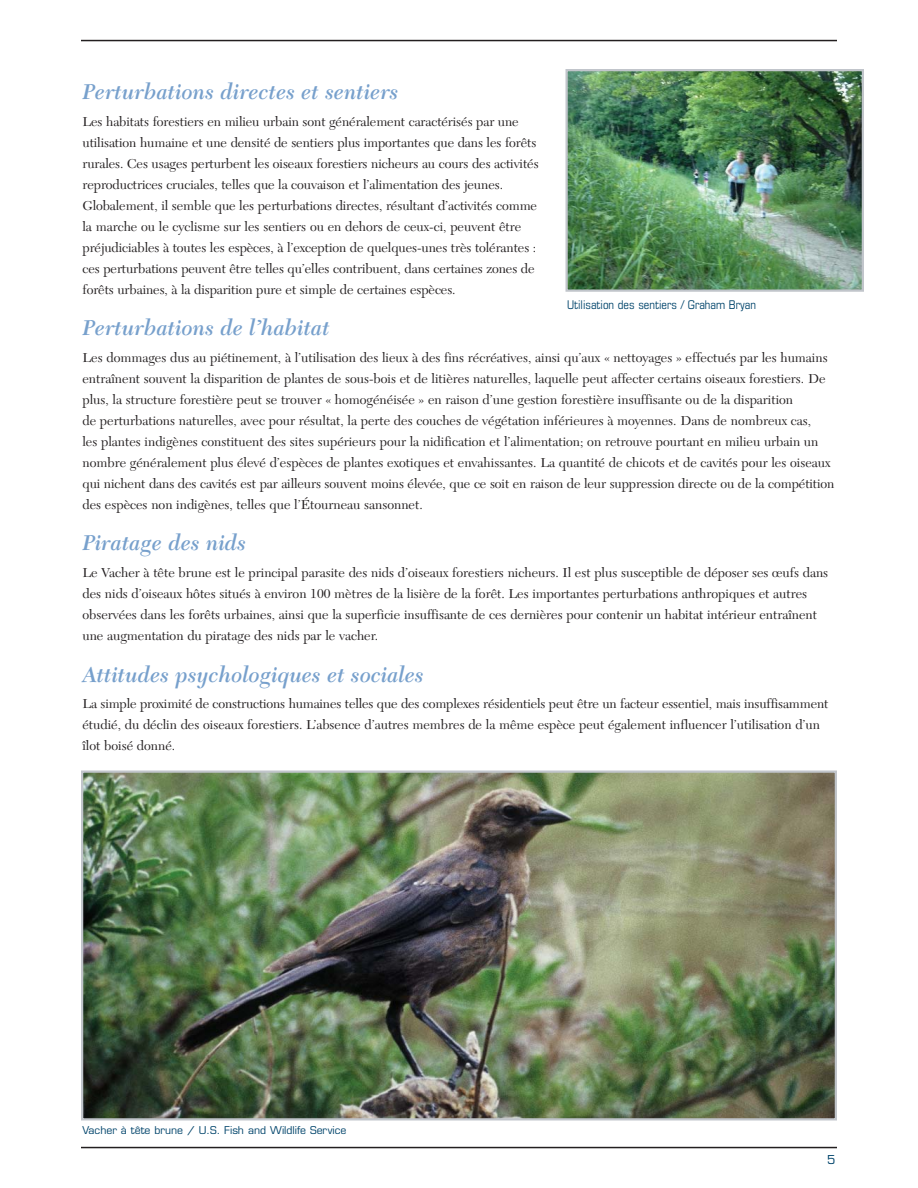
<style>
.page{position:relative;width:918px;height:1188px;background:#fff}
.page>*{position:absolute;margin:0;border:0;box-sizing:border-box;transform-origin:0 0}
.t1{font:italic 600 22.5px "New Caledonia";color:#77a0cc}
.t2{font:13.5px/21px "New Caledonia";color:#231f20}
.t3{font:condensed 12px "Eurostile";color:#00446b}
.t4{font:12px "Eurostile";color:#00446b}
.t5{font:10.5px "Eurostile";color:#00446b}
</style>
<div class="page">
<hr style="left:81px;top:40px;width:756px;height:1px;background:#231f20">
<hr style="left:81px;top:1147px;width:756px;height:1px;background:#231f20">
<img style="left:569px;top:72px;width:292px;height:217px">
<div style="left:566px;top:69px;width:298px;height:223px;border:2px solid #c1c5cb"></div>
<img style="left:84px;top:774px;width:750px;height:343px">
<div style="left:81px;top:771px;width:756px;height:349px;border:2px solid #c1c5cb"></div>
<h1 class="t1" style="left:82px;top:83px;width:318px">Perturbations directes et sentiers</h1>
<p class="t2" style="left:82px;top:112px;width:458px">Les habitats forestiers en milieu urbain sont généralement caractérisés par une utilisation humaine et une densité de sentiers plus importantes que dans les forêts rurales. Ces usages perturbent les oiseaux forestiers nicheurs au cours des activités reproductrices cruciales, telles que la couvaison et l’alimentation des jeunes.<br>Globalement, il semble que les perturbations directes, résultant d’activités comme la marche ou le cyclisme sur les sentiers ou en dehors de ceux-ci, peuvent être préjudiciables à toutes les espèces, à l’exception de quelques-unes très tolérantes : ces perturbations peuvent être telles qu’elles contribuent, dans certaines zones de forêts urbaines, à la disparition pure et simple de certaines espèces.</p>
<h1 class="t1" style="left:82px;top:319px;width:249px">Perturbations de l’habitat</h1>
<p class="t2" style="left:82px;top:348px;width:753px">Les dommages dus au piétinement, à l’utilisation des lieux à des fins récréatives, ainsi qu’aux « nettoyages » effectués par les humains entraînent souvent la disparition de plantes de sous-bois et de litières naturelles, laquelle peut affecter certains oiseaux forestiers. De plus, la structure forestière peut se trouver « homogénéisée » en raison d’une gestion forestière insuffisante ou de la disparition<br>de perturbations naturelles, avec pour résultat, la perte des couches de végétation inférieures à moyennes. Dans de nombreux cas,<br>les plantes indigènes constituent des sites supérieurs pour la nidification et l’alimentation; on retrouve pourtant en milieu urbain un nombre généralement plus élevé d’espèces de plantes exotiques et envahissantes. La quantité de chicots et de cavités pour les oiseaux qui nichent dans des cavités est par ailleurs souvent moins élevée, que ce soit en raison de leur suppression directe ou de la compétition des espèces non indigènes, telles que l’Étourneau sansonnet.</p>
<h1 class="t1" style="left:82px;top:534px;width:166px">Piratage des nids</h1>
<p class="t2" style="left:82px;top:563px;width:747px">Le Vacher à tête brune est le principal parasite des nids d’oiseaux forestiers nicheurs. Il est plus susceptible de déposer ses œufs dans des nids d’oiseaux hôtes situés à environ 100 mètres de la lisière de la forêt. Les importantes perturbations anthropiques et autres observées dans les forêts urbaines, ainsi que la superficie insuffisante de ces dernières pour contenir un habitat intérieur entraînent une augmentation du piratage des nids par le vacher.</p>
<h1 class="t1" style="left:82px;top:665px;width:343px">Attitudes psychologiques et sociales</h1>
<p class="t2" style="left:82px;top:694px;width:747px">La simple proximité de constructions humaines telles que des complexes résidentiels peut être un facteur essentiel, mais insuffisamment étudié, du déclin des oiseaux forestiers. L’absence d’autres membres de la même espèce peut également influencer l’utilisation d’un îlot boisé donné.</p>
<p class="t3" style="left:567px;top:300px;width:190px">Utilisation des sentiers / Graham Bryan</p>
<p class="t5" style="left:82px;top:1126px;width:265px">Vacher à tête brune / U.S. Fish and Wildlife Service</p>
<p class="t4" style="left:827px;top:1155px;width:10px">5</p>
</div>
